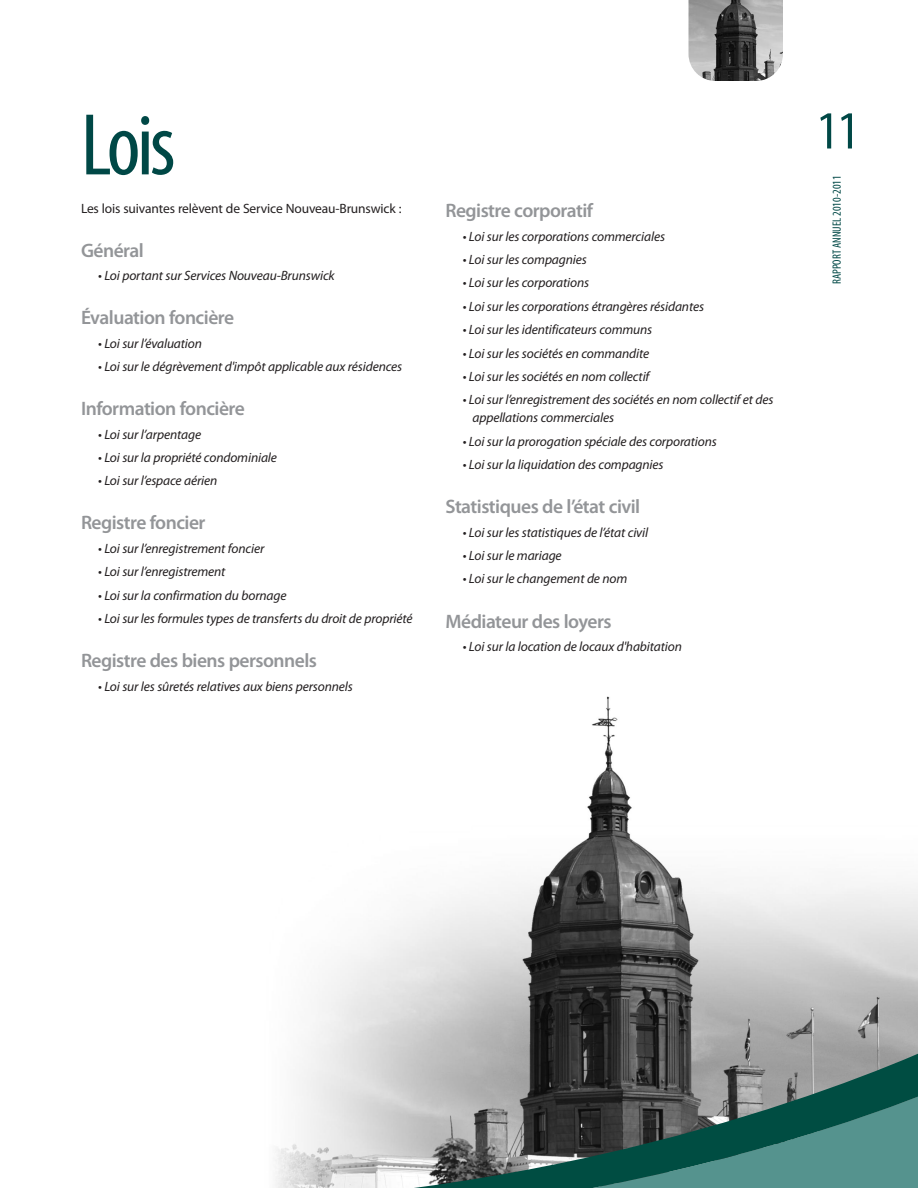
<style>
.page{position:relative;width:918px;height:1188px;background:#fff}
.page>*{position:absolute;margin:0;border:0;box-sizing:border-box;transform-origin:0 0}
.t1{font:condensed 88.5px "Myriad Pro";color:#004846}
.t2{font:condensed 54px "Myriad Pro";color:#004846}
.t3{font:600 19.5px "Myriad Pro";letter-spacing:-.025em;color:#939598}
.t4{font:italic 13.5px/18px "Myriad Pro";letter-spacing:-.01em;color:#231f20}
.t5{font:13.5px "Myriad Pro";letter-spacing:-.01em;color:#231f20}
.t6{font:condensed 12px "Myriad Pro";color:#004846}
</style>
<div class="page">
<img style="left:311px;top:696px;width:607px;height:350px">
<svg style="left:275px;top:1046px;width:643px;height:142px;background:#a6a9a8"></svg>
<svg style="left:484px;top:1089px;width:434px;height:99px;background:#406965"></svg>
<img style="left:688px;top:0;width:95px;height:81px">
<h1 class="t1" style="left:81px;top:114px;width:96px">Lois</h1>
<p class="t5" style="left:81px;top:203px;width:322px">Les lois suivantes relèvent de Service Nouveau-Brunswick :</p>
<h3 class="t3" style="left:81px;top:243px;width:64px">Général</h3>
<p class="t4" style="left:98px;top:268px;width:238px">• Loi portant sur Services Nouveau-Brunswick</p>
<h3 class="t3" style="left:81px;top:310px;width:155px">Évaluation foncière</h3>
<p class="t4" style="left:98px;top:335px;width:105px">• Loi sur l’évaluation</p>
<p class="t4" style="left:98px;top:359px;width:305px">• Loi sur le dégrèvement d'impôt applicable aux résidences</p>
<h3 class="t3" style="left:81px;top:401px;width:165px">Information foncière</h3>
<p class="t4" style="left:98px;top:426px;width:104px">• Loi sur l’arpentage</p>
<p class="t4" style="left:98px;top:449px;width:180px">• Loi sur la propriété condominiale</p>
<p class="t4" style="left:98px;top:473px;width:121px">• Loi sur l’espace aérien</p>
<h3 class="t3" style="left:81px;top:516px;width:126px">Registre foncier</h3>
<p class="t4" style="left:98px;top:540px;width:168px">• Loi sur l’enregistrement foncier</p>
<p class="t4" style="left:98px;top:564px;width:129px">• Loi sur l’enregistrement</p>
<p class="t4" style="left:98px;top:587px;width:190px">• Loi sur la confirmation du bornage</p>
<p class="t4" style="left:98px;top:611px;width:316px">• Loi sur les formules types de transferts du droit de propriété</p>
<h3 class="t3" style="left:81px;top:653px;width:238px">Registre des biens personnels</h3>
<p class="t4" style="left:98px;top:678px;width:256px">• Loi sur les sûretés relatives aux biens personnels</p>
<h3 class="t3" style="left:446px;top:203px;width:149px">Registre corporatif</h3>
<p class="t4" style="left:463px;top:228px;width:204px">• Loi sur les corporations commerciales</p>
<p class="t4" style="left:463px;top:251px;width:126px">• Loi sur les compagnies</p>
<p class="t4" style="left:463px;top:275px;width:128px">• Loi sur les corporations</p>
<p class="t4" style="left:463px;top:298px;width:243px">• Loi sur les corporations étrangères résidantes</p>
<p class="t4" style="left:463px;top:322px;width:191px">• Loi sur les identificateurs communs</p>
<p class="t4" style="left:463px;top:345px;width:188px">• Loi sur les sociétés en commandite</p>
<p class="t4" style="left:463px;top:368px;width:188px">• Loi sur les sociétés en nom collectif</p>
<p class="t4" style="left:472px;top:392px;width:303px;text-indent:-10px">• Loi sur l’enregistrement des sociétés en nom collectif et des appellations commerciales</p>
<p class="t4" style="left:463px;top:433px;width:256px">• Loi sur la prorogation spéciale des corporations</p>
<p class="t4" style="left:463px;top:457px;width:202px">• Loi sur la liquidation des compagnies</p>
<h3 class="t3" style="left:446px;top:499px;width:196px">Statistiques de l’état civil</h3>
<p class="t4" style="left:463px;top:524px;width:187px">• Loi sur les statistiques de l’état civil</p>
<p class="t4" style="left:463px;top:548px;width:100px">• Loi sur le mariage</p>
<p class="t4" style="left:463px;top:571px;width:166px">• Loi sur le changement de nom</p>
<h3 class="t3" style="left:446px;top:614px;width:168px">Médiateur des loyers</h3>
<p class="t4" style="left:463px;top:638px;width:221px">• Loi sur la location de locaux d'habitation</p>
<h2 class="t2" style="left:817px;top:111px;width:43px">11</h2>
<p class="t6" style="left:832px;top:284px;width:110px;rotate:-90deg">RAPPORT ANNUEL 2010-2011</p>
</div>
